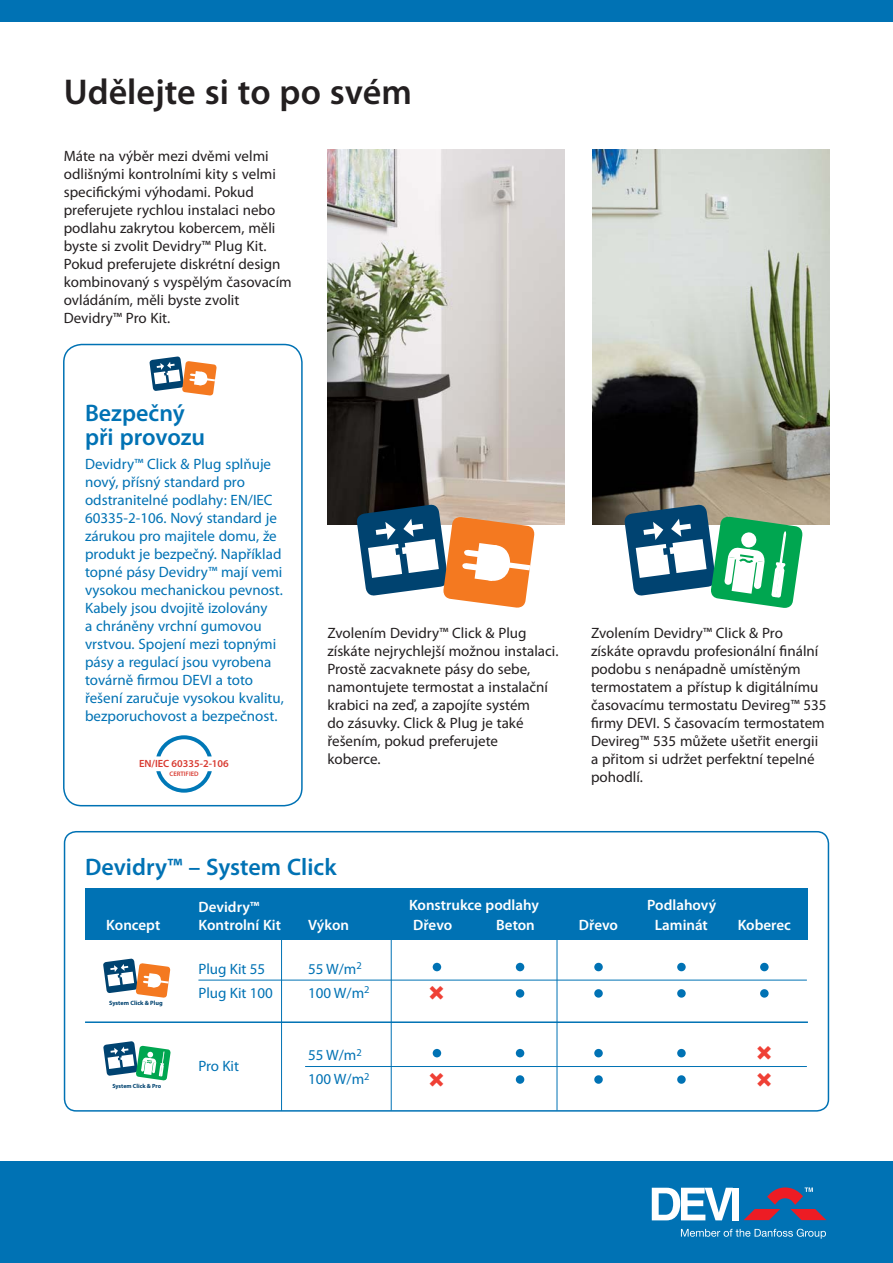
<style>
.page{position:relative;width:893px;height:1263px;background:#fff}
.page>*{position:absolute;margin:0;border:0;box-sizing:border-box;transform-origin:0 0}
.t1{font:600 36px "Myriad Pro";color:#231f20}
.t2{font:700 30px "Vida 32 Pro";color:#ef4035}
.t3{font:600 24px/24px "Myriad Pro";color:#0072b4}
.t4{font:15px/18px "Myriad Pro";color:#231f20}
.t5{font:15px/18px "Myriad Pro";color:#0072b4}
.t6{font:600 15px/18px "Myriad Pro";color:#fff}
.t7{font:600 10.5px "Myriad Pro";color:#d83a30}
.t8{font:600 6.6px "Myriad Pro";color:#d83a30}
.t9{font:700 6.15px "Myriad Pro";color:#004370}
.t10{font:700 6px "Myriad Pro";color:#004370}
</style>
<div class="page">
<div style="left:0;top:1161px;width:893px;height:102px;background:#0072b4"></div>
<svg style="left:652px;top:1188px;width:80px;height:32px"></svg>
<div style="left:732px;top:1188px;width:7px;height:32px;background:#fff"></div>
<svg style="left:744px;top:1187px;width:82px;height:33px"></svg>
<svg style="left:681px;top:1229px;width:145px;height:10px"></svg>
<div style="left:0;top:0;width:893px;height:21px;background:#0072b4"></div>
<img style="left:327px;top:150px;width:237px;height:374px">
<img style="left:593px;top:150px;width:236px;height:374px">
<svg style="left:356px;top:504px;width:179px;height:104px"></svg>
<svg style="left:624px;top:504px;width:179px;height:104px"></svg>
<div style="left:64px;top:831px;width:765px;height:280px;border:2px solid #0072b4;border-radius:12px"></div>
<div style="left:85px;top:888px;width:722px;height:51px;background:#0072b4"></div>
<svg style="left:103px;top:958px;width:68px;height:40px"></svg>
<svg style="left:103px;top:1041px;width:68px;height:40px"></svg>
<hr style="left:85px;top:1021px;width:723px;height:2px;background:#0072b4">
<hr style="left:557px;top:904px;width:1px;height:206px;background:#0072b4">
<hr style="left:391px;top:919px;width:1px;height:191px;background:#0072b4">
<hr style="left:281px;top:919px;width:1px;height:192px;background:#0072b4">
<hr style="left:198px;top:980px;width:609px;height:1px;background:#0072b4">
<hr style="left:305px;top:1066px;width:502px;height:1px;background:#0072b4">
<div style="left:433px;top:963px;width:8px;height:8px;background:#0072b4;border-radius:50%"></div>
<div style="left:516px;top:963px;width:8px;height:8px;background:#0072b4;border-radius:50%"></div>
<div style="left:594px;top:963px;width:9px;height:8px;background:#0072b4;border-radius:50%"></div>
<div style="left:677px;top:963px;width:9px;height:8px;background:#0072b4;border-radius:50%"></div>
<div style="left:760px;top:963px;width:9px;height:8px;background:#0072b4;border-radius:50%"></div>
<div style="left:516px;top:989px;width:8px;height:9px;background:#0072b4;border-radius:50%"></div>
<div style="left:594px;top:989px;width:9px;height:9px;background:#0072b4;border-radius:50%"></div>
<div style="left:677px;top:989px;width:9px;height:9px;background:#0072b4;border-radius:50%"></div>
<div style="left:760px;top:989px;width:9px;height:9px;background:#0072b4;border-radius:50%"></div>
<div style="left:433px;top:1049px;width:8px;height:8px;background:#0072b4;border-radius:50%"></div>
<div style="left:516px;top:1049px;width:8px;height:8px;background:#0072b4;border-radius:50%"></div>
<div style="left:594px;top:1049px;width:9px;height:8px;background:#0072b4;border-radius:50%"></div>
<div style="left:677px;top:1049px;width:9px;height:8px;background:#0072b4;border-radius:50%"></div>
<div style="left:516px;top:1075px;width:8px;height:9px;background:#0072b4;border-radius:50%"></div>
<div style="left:594px;top:1075px;width:9px;height:9px;background:#0072b4;border-radius:50%"></div>
<div style="left:677px;top:1075px;width:9px;height:9px;background:#0072b4;border-radius:50%"></div>
<div style="left:63px;top:344px;width:240px;height:462px;border:2px solid #0072b4;border-radius:18px"></div>
<svg style="left:149px;top:356px;width:68px;height:40px"></svg>
<svg style="left:156px;top:735px;width:56px;height:58px"></svg>
<h1 class="t1" style="left:64px;top:78px;width:350px">Udělejte si to po svém</h1>
<p class="t4" style="left:64px;top:149px;width:229px">Máte na výběr mezi dvěmi velmi odlišnými kontrolními kity s velmi specifickými výhodami. Pokud preferujete rychlou instalaci nebo podlahu zakrytou kobercem, měli byste si zvolit Devidry™ Plug Kit.<br>Pokud preferujete diskrétní design kombinovaný s vyspělým časovacím ovládáním, měli byste zvolit<br>Devidry™ Pro Kit.</p>
<h3 class="t3" style="left:85px;top:403px;width:122px">Bezpečný při provozu</h3>
<p class="t5" style="left:85px;top:456px;width:200px">Devidry™ Click &amp; Plug splňuje nový, přísný standard pro odstranitelné podlahy: EN/IEC<br>60335-2-106. Nový standard je zárukou pro majitele domu, že produkt je bezpečný. Například topné pásy Devidry™ mají vemi vysokou mechanickou pevnost.<br>Kabely jsou dvojitě izolovány<br>a chráněny vrchní gumovou vrstvou. Spojení mezi topnými pásy a regulací jsou vyrobena továrně firmou DEVI a toto řešení zaručuje vysokou kvalitu, bezporuchovost a bezpečnost.</p>
<p class="t7" style="left:139px;top:758px;width:91px">EN/IEC 60335-2-106</p>
<p class="t8" style="left:170px;top:770px;width:31px">CERTIFIED</p>
<p class="t4" style="left:327px;top:626px;width:232px">Zvolením Devidry™ Click &amp; Plug získáte nejrychlejší možnou instalaci.<br>Prostě zacvaknete pásy do sebe, namontujete termostat a instalační krabici na zeď, a zapojíte systém<br>do zásuvky. Click &amp; Plug je také řešením, pokud preferujete<br>koberce.</p>
<p class="t4" style="left:591px;top:626px;width:237px">Zvolením Devidry™ Click &amp; Pro získáte opravdu profesionální finální podobu s nenápadně umístěným termostatem a přístup k digitálnímu časovacímu termostatu Devireg™ 535 firmy DEVI. S časovacím termostatem<br>Devireg™ 535 můžete ušetřit energii a přitom si udržet perfektní tepelné pohodlí.</p>
<h3 class="t3" style="left:85px;top:858px;width:253px">Devidry™ – System Click</h3>
<p class="t6" style="left:106px;top:918px;width:56px">Koncept</p>
<p class="t6" style="left:409px;top:898px;width:131px">Konstrukce podlahy</p>
<p class="t6" style="left:647px;top:898px;width:70px">Podlahový</p>
<p class="t6" style="left:199px;top:900px;width:84px">Devidry™<br>Kontrolní Kit</p>
<p class="t5" style="left:198px;top:958px;width:76px;line-height:24px">Plug Kit 55<br>Plug Kit 100</p>
<p class="t6" style="left:308px;top:918px;width:42px">Výkon</p>
<p class="t6" style="left:413px;top:918px;width:41px">Dřevo</p>
<p class="t6" style="left:496px;top:918px;width:40px">Beton</p>
<p class="t6" style="left:579px;top:918px;width:41px">Dřevo</p>
<p class="t6" style="left:655px;top:918px;width:54px">Laminát</p>
<p class="t6" style="left:738px;top:918px;width:55px">Koberec</p>
<p class="t5" style="left:308px;top:958px;width:63px;line-height:24px">55 W/m<sup>2<br></sup>100 W/m<sup>2</sup></p>
<h2 class="t2" style="left:428px;top:980px;width:19px">×</h2>
<p class="t9" style="left:109px;top:1000px;width:55px">System Click &amp; Plug</p>
<p class="t10" style="left:112px;top:1083px;width:50px">System Click &amp; Pro</p>
<p class="t5" style="left:198px;top:1058px;width:42px">Pro Kit</p>
<p class="t5" style="left:308px;top:1045px;width:63px;line-height:24px">55 W/m<sup>2<br></sup>100 W/m<sup>2</sup></p>
<h2 class="t2" style="left:756px;top:1039px;width:19px">×</h2>
<h2 class="t2" style="left:428px;top:1066px;width:19px">×</h2>
<h2 class="t2" style="left:756px;top:1066px;width:19px">×</h2>
</div>
